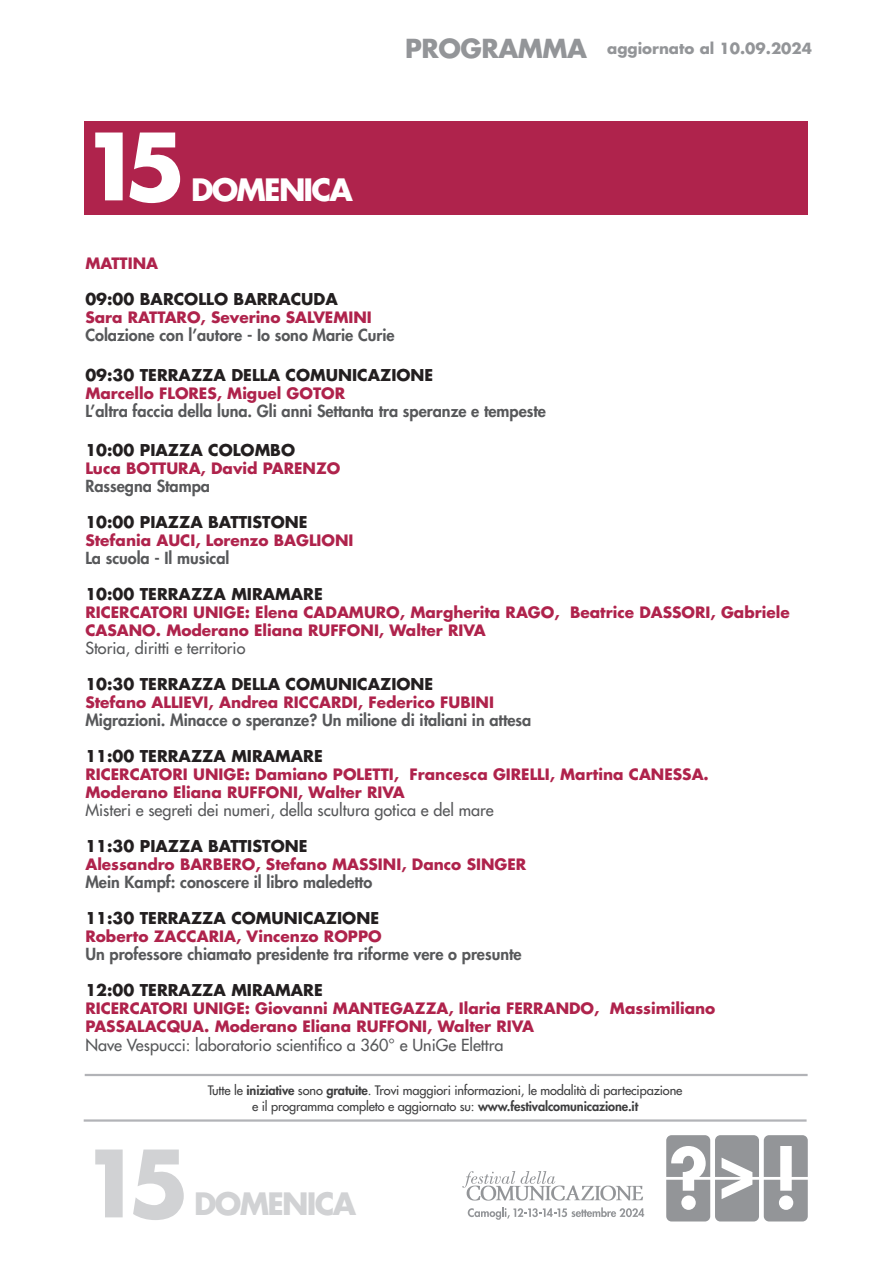
<style>
.page{position:relative;width:893px;height:1263px;background:#fff}
.page>*{position:absolute;margin:0;border:0;box-sizing:border-box;transform-origin:0 0}
.t1{font:700 90px "Futura Std";color:#fff}
.t2{font:700 90px "Futura Std";color:#d1d2d4}
.GIORNI_sotto{font:700 30px "Futura Std";letter-spacing:-.06em;color:#fff}
.GIORNI_sotto-2{font:700 30px "Futura Std";letter-spacing:-.06em;color:#d1d2d4}
.TESTO_BIG_non_giustificato{font:800 16.2px "Futura Std";color:#57585a}
.TESTO_BIG_non_giustificato-2{font:500 16.2px "Futura Std";color:#57585a}
.TESTO_BIG_non_giustificato-3{font:700 15.9px "Futura Std";color:#231f20}
.TESTO_BIG_non_giustificato-4{font:700 15.3px/18px "Futura Std";color:#af234c}
.t3{font:700 15px "Futura Std";color:#939598}
.t4{font:500 12.75px/15.3px "Futura Std";letter-spacing:-.01em;color:#3e3e3f;text-align:center}
.s1{font-size:25.5px}
.s2{font-weight:800}
</style>
<div class="page">
<hr style="left:84px;top:1119px;width:723px;height:3px;background:#b2b3b7">
<hr style="left:85px;top:1074px;width:723px;height:2px;background:#b2b3b7">
<svg style="left:468px;top:1207px;width:176px;height:13px"></svg>
<svg style="left:462px;top:1171px;width:181px;height:29px"></svg>
<div style="left:84px;top:121px;width:724px;height:94px;background:#af234c"></div>
<svg style="left:666px;top:1135px;width:142px;height:86px"></svg>
<p class="t1" style="left:81px;top:107px;width:107px">15</p>
<p class="GIORNI_sotto" style="left:191px;top:170px;width:163px">DOMENICA</p>
<p class="t3" style="left:405px;top:39px;width:409px"><span class="s1">PROGRAMMA</span> aggiornato al 10.09.2024</p>
<p class="TESTO_BIG_non_giustificato-4" style="left:85px;top:254px;width:74px">MATTINA</p>
<p class="TESTO_BIG_non_giustificato-3" style="left:85px;top:289px;width:254px">09:00 BARCOLLO BARRACUDA</p>
<p class="TESTO_BIG_non_giustificato-4" style="left:85px;top:308px;width:288px">Sara RATTARO, Severino SALVEMINI</p>
<p class="TESTO_BIG_non_giustificato" style="left:85px;top:325px;width:311px">Colazione con l’autore - Io sono Marie Curie</p>
<p class="TESTO_BIG_non_giustificato-3" style="left:85px;top:364px;width:349px">09:30 TERRAZZA DELLA COMUNICAZIONE</p>
<p class="TESTO_BIG_non_giustificato-4" style="left:85px;top:384px;width:261px">Marcello FLORES, Miguel GOTOR</p>
<p class="TESTO_BIG_non_giustificato" style="left:85px;top:401px;width:462px">L’altra faccia della luna. Gli anni Settanta tra speranze e tempeste</p>
<p class="TESTO_BIG_non_giustificato-3" style="left:85px;top:440px;width:211px">10:00 PIAZZA COLOMBO</p>
<p class="TESTO_BIG_non_giustificato-4" style="left:85px;top:459px;width:257px">Luca BOTTURA, David PARENZO</p>
<p class="TESTO_BIG_non_giustificato" style="left:85px;top:476px;width:126px">Rassegna Stampa</p>
<p class="TESTO_BIG_non_giustificato-3" style="left:85px;top:512px;width:224px">10:00 PIAZZA BATTISTONE</p>
<p class="TESTO_BIG_non_giustificato-4" style="left:85px;top:531px;width:270px">Stefania AUCI, Lorenzo BAGLIONI</p>
<p class="TESTO_BIG_non_giustificato" style="left:85px;top:548px;width:146px">La scuola - Il musical</p>
<p class="TESTO_BIG_non_giustificato-3" style="left:85px;top:584px;width:239px">10:00 TERRAZZA MIRAMARE</p>
<p class="TESTO_BIG_non_giustificato-4" style="left:85px;top:603px;width:706px">RICERCATORI UNIGE: Elena CADAMURO, Margherita RAGO, Beatrice DASSORI, Gabriele<br>CASANO. Moderano Eliana RUFFONI, Walter RIVA</p>
<p class="TESTO_BIG_non_giustificato-2" style="left:85px;top:638px;width:162px">Storia, diritti e territorio</p>
<p class="TESTO_BIG_non_giustificato-3" style="left:85px;top:674px;width:349px">10:30 TERRAZZA DELLA COMUNICAZIONE</p>
<p class="TESTO_BIG_non_giustificato-4" style="left:85px;top:693px;width:410px">Stefano ALLIEVI, Andrea RICCARDI, Federico FUBINI</p>
<p class="TESTO_BIG_non_giustificato" style="left:85px;top:710px;width:447px">Migrazioni. Minacce o speranze? Un milione di italiani in attesa</p>
<p class="TESTO_BIG_non_giustificato-3" style="left:85px;top:746px;width:239px">11:00 TERRAZZA MIRAMARE</p>
<p class="TESTO_BIG_non_giustificato-4" style="left:85px;top:765px;width:625px">RICERCATORI UNIGE: Damiano POLETTI, Francesca GIRELLI, Martina CANESSA.<br>Moderano Eliana RUFFONI, Walter RIVA</p>
<p class="TESTO_BIG_non_giustificato-2" style="left:85px;top:800px;width:410px">Misteri e segreti dei numeri, della scultura gotica e del mare</p>
<p class="TESTO_BIG_non_giustificato-3" style="left:85px;top:836px;width:224px">11:30 PIAZZA BATTISTONE</p>
<p class="TESTO_BIG_non_giustificato-4" style="left:85px;top:855px;width:442px">Alessandro BARBERO, Stefano MASSINI, Danco SINGER</p>
<p class="TESTO_BIG_non_giustificato" style="left:85px;top:872px;width:288px">Mein Kampf: conoscere il libro maledetto</p>
<p class="TESTO_BIG_non_giustificato-3" style="left:85px;top:908px;width:295px">11:30 TERRAZZA COMUNICAZIONE</p>
<p class="TESTO_BIG_non_giustificato-4" style="left:85px;top:927px;width:298px">Roberto ZACCARIA, Vincenzo ROPPO</p>
<p class="TESTO_BIG_non_giustificato" style="left:85px;top:944px;width:438px">Un professore chiamato presidente tra riforme vere o presunte</p>
<p class="TESTO_BIG_non_giustificato-3" style="left:85px;top:980px;width:239px">12:00 TERRAZZA MIRAMARE</p>
<p class="TESTO_BIG_non_giustificato-4" style="left:85px;top:999px;width:631px">RICERCATORI UNIGE: Giovanni MANTEGAZZA, Ilaria FERRANDO, Massimiliano<br>PASSALACQUA. Moderano Eliana RUFFONI, Walter RIVA</p>
<p class="TESTO_BIG_non_giustificato-2" style="left:85px;top:1034px;width:420px">Nave Vespucci: laboratorio scientifico a 360° e UniGe Elettra</p>
<p class="t4" style="left:208px;top:1083px;width:476px">Tutte le <span class="s2">iniziative</span> sono <span class="s2">gratuite</span>. Trovi maggiori informazioni, le modalità di partecipazione e il programma completo e aggiornato su: <span class="s2">www.festivalcomunicazione.it</span></p>
<p class="t2" style="left:81px;top:1124px;width:111px">15</p>
<p class="GIORNI_sotto-2" style="left:194px;top:1184px;width:163px">DOMENICA</p>
</div>
